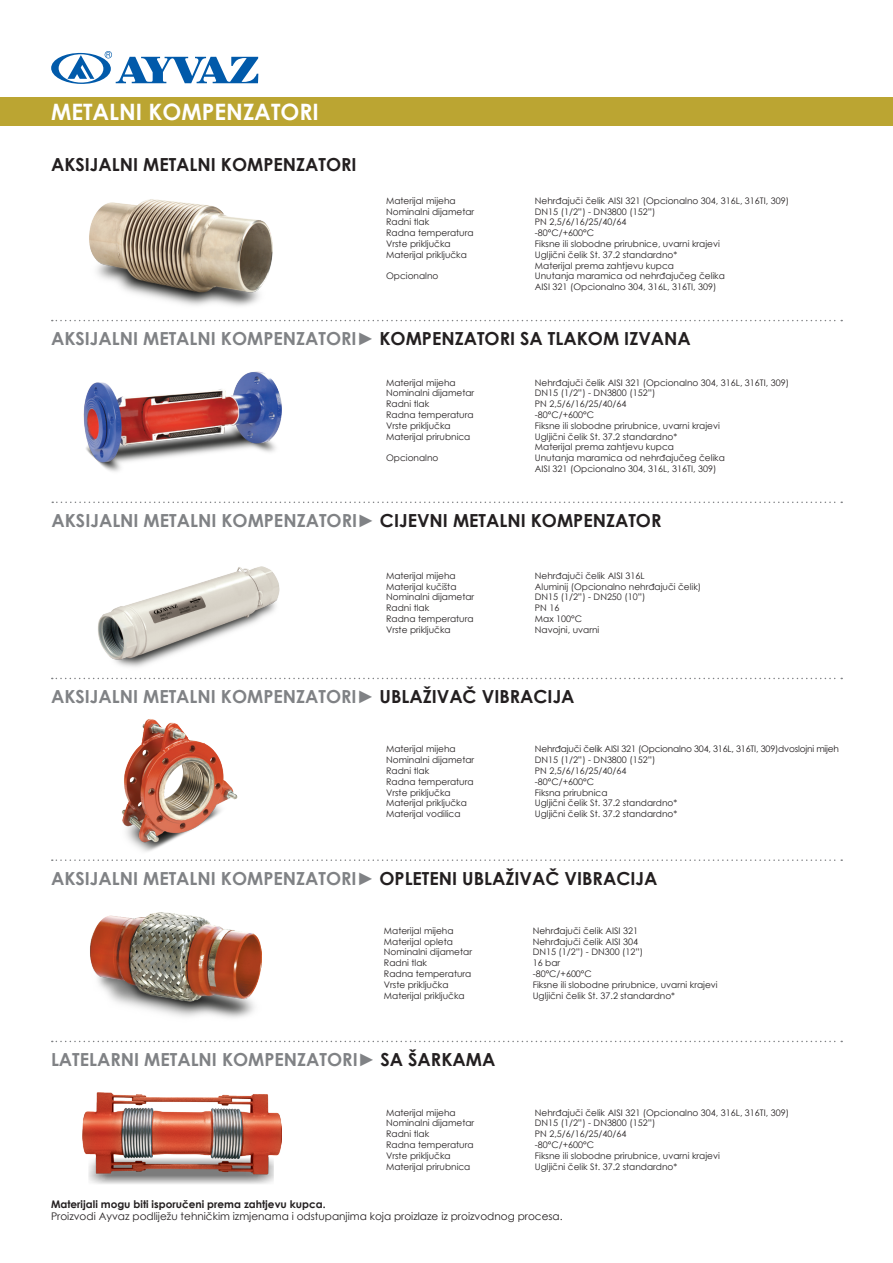
<style>
.page{position:relative;width:893px;height:1263px;background:#fff}
.page>*{position:absolute;margin:0;border:0;box-sizing:border-box;transform-origin:0 0}
.t1{font:700 22.65px "Century Gothic";color:#fff}
.t2{font:700 18px "Century Gothic";color:#808285}
.t3{font:700 18px "Century Gothic";color:#231f20}
.t4{font:10.5px "Century Gothic";color:#231f20}
.t5{font:700 10.5px "Century Gothic";color:#231f20}
.t6{font:9px "Century Gothic";color:#231f20}
.t7{font:9px "Century Gothic";letter-spacing:-.02em;color:#231f20}
.s1{color:#231f20}
</style>
<div class="page">
<img style="left:82px;top:1093px;width:199px;height:91px">
<img style="left:83px;top:371px;width:199px;height:101px">
<img style="left:89px;top:199px;width:184px;height:107px">
<svg style="left:52px;top:320px;width:790px;height:1px"></svg>
<svg style="left:52px;top:501px;width:790px;height:2px"></svg>
<svg style="left:52px;top:678px;width:790px;height:1px"></svg>
<svg style="left:52px;top:859px;width:790px;height:2px"></svg>
<img style="left:94px;top:566px;width:194px;height:114px">
<img style="left:113px;top:719px;width:127px;height:142px">
<img style="left:90px;top:912px;width:171px;height:106px">
<svg style="left:52px;top:1041px;width:790px;height:1px"></svg>
<div style="left:0;top:97px;width:893px;height:29px;background:#bba532"></div>
<svg style="left:51px;top:51px;width:207px;height:33px"></svg>
<p class="t1" style="left:51px;top:95px;width:269px">METALNI KOMPENZATORI</p>
<p class="t3" style="left:51px;top:151px;width:307px">AKSIJALNI METALNI KOMPENZATORI</p>
<p class="t6" style="left:386px;top:194px;width:71px">Materijal mijeha</p>
<p class="t6" style="left:535px;top:194px;width:256px">Nehrđajuči čelik AISI 321 (Opcionalno 304, 316L, 316TI, 309)</p>
<p class="t6" style="left:386px;top:205px;width:90px">Nominalni dijametar</p>
<p class="t6" style="left:535px;top:205px;width:122px">DN15 (1/2”) - DN3800 (152”)</p>
<p class="t6" style="left:386px;top:216px;width:45px">Radni tlak</p>
<p class="t6" style="left:535px;top:216px;width:93px">PN 2,5/6/16/25/40/64</p>
<p class="t6" style="left:386px;top:227px;width:89px">Radna temperatura</p>
<p class="t6" style="left:535px;top:227px;width:61px">-80°C/+600°C</p>
<p class="t6" style="left:386px;top:238px;width:66px">Vrste priključka</p>
<p class="t6" style="left:535px;top:238px;width:186px">Fiksne ili slobodne prirubnice, uvarni krajevi</p>
<p class="t6" style="left:386px;top:248px;width:82px">Materijal priključka</p>
<p class="t6" style="left:535px;top:248px;width:144px">Ugljični čelik St. 37.2 standardno*</p>
<p class="t6" style="left:535px;top:259px;width:141px">Materijal prema zahtjevu kupca</p>
<p class="t6" style="left:386px;top:270px;width:54px">Opcionalno</p>
<p class="t6" style="left:535px;top:270px;width:192px">Unutanja maramica od nehrđajučeg čelika</p>
<p class="t6" style="left:535px;top:281px;width:183px">AISI 321 (Opcionalno 304, 316L, 316TI, 309)</p>
<p class="t2" style="left:51px;top:324px;width:641px">AKSIJALNI METALNI KOMPENZATORI► <span class="s1">KOMPENZATORI SA TLAKOM IZVANA</span></p>
<p class="t6" style="left:386px;top:376px;width:71px">Materijal mijeha</p>
<p class="t6" style="left:535px;top:376px;width:256px">Nehrđajuči čelik AISI 321 (Opcionalno 304, 316L, 316TI, 309)</p>
<p class="t6" style="left:386px;top:387px;width:90px">Nominalni dijametar</p>
<p class="t6" style="left:535px;top:387px;width:122px">DN15 (1/2”) - DN3800 (152”)</p>
<p class="t6" style="left:386px;top:398px;width:45px">Radni tlak</p>
<p class="t6" style="left:535px;top:398px;width:93px">PN 2,5/6/16/25/40/64</p>
<p class="t6" style="left:386px;top:408px;width:89px">Radna temperatura</p>
<p class="t6" style="left:535px;top:408px;width:61px">-80°C/+600°C</p>
<p class="t6" style="left:386px;top:419px;width:66px">Vrste priključka</p>
<p class="t6" style="left:535px;top:419px;width:186px">Fiksne ili slobodne prirubnice, uvarni krajevi</p>
<p class="t6" style="left:386px;top:430px;width:86px">Materijal prirubnica</p>
<p class="t6" style="left:535px;top:430px;width:144px">Ugljični čelik St. 37.2 standardno*</p>
<p class="t6" style="left:535px;top:441px;width:141px">Materijal prema zahtjevu kupca</p>
<p class="t6" style="left:386px;top:452px;width:54px">Opcionalno</p>
<p class="t6" style="left:535px;top:452px;width:192px">Unutanja maramica od nehrđajučeg čelika</p>
<p class="t6" style="left:535px;top:462px;width:183px">AISI 321 (Opcionalno 304, 316L, 316TI, 309)</p>
<p class="t2" style="left:51px;top:507px;width:611px">AKSIJALNI METALNI KOMPENZATORI► <span class="s1">CIJEVNI METALNI KOMPENZATOR</span></p>
<p class="t6" style="left:386px;top:569px;width:71px">Materijal mijeha</p>
<p class="t6" style="left:535px;top:569px;width:111px">Nehrđajuči čelik AISI 316L</p>
<p class="t6" style="left:386px;top:580px;width:72px">Materijal kučišta</p>
<p class="t6" style="left:535px;top:580px;width:168px">Aluminij (Opcionalno nehrđajuči čelik)</p>
<p class="t6" style="left:386px;top:591px;width:90px">Nominalni dijametar</p>
<p class="t6" style="left:535px;top:591px;width:112px">DN15 (1/2”) - DN250 (10”)</p>
<p class="t6" style="left:386px;top:602px;width:45px">Radni tlak</p>
<p class="t6" style="left:535px;top:602px;width:26px">PN 16</p>
<p class="t6" style="left:386px;top:612px;width:89px">Radna temperatura</p>
<p class="t6" style="left:535px;top:612px;width:49px">Max 100°C</p>
<p class="t6" style="left:386px;top:623px;width:66px">Vrste priključka</p>
<p class="t6" style="left:535px;top:623px;width:66px">Navojni, uvarni</p>
<p class="t2" style="left:51px;top:683px;width:525px">AKSIJALNI METALNI KOMPENZATORI► <span class="s1">UBLAŽIVAČ VIBRACIJA</span></p>
<p class="t6" style="left:386px;top:743px;width:71px">Materijal mijeha</p>
<p class="t7" style="left:535px;top:743px;width:306px">Nehrđajuči čelik AISI 321 (Opcionalno 304, 316L, 316TI, 309)dvoslojni mijeh</p>
<p class="t6" style="left:386px;top:754px;width:90px">Nominalni dijametar</p>
<p class="t6" style="left:535px;top:754px;width:122px">DN15 (1/2”) - DN3800 (152”)</p>
<p class="t6" style="left:386px;top:764px;width:45px">Radni tlak</p>
<p class="t6" style="left:535px;top:764px;width:93px">PN 2,5/6/16/25/40/64</p>
<p class="t6" style="left:386px;top:775px;width:89px">Radna temperatura</p>
<p class="t6" style="left:535px;top:775px;width:61px">-80°C/+600°C</p>
<p class="t6" style="left:386px;top:786px;width:66px">Vrste priključka</p>
<p class="t6" style="left:535px;top:786px;width:74px">Fiksna prirubnica</p>
<p class="t6" style="left:386px;top:797px;width:82px">Materijal priključka</p>
<p class="t6" style="left:535px;top:797px;width:144px">Ugljični čelik St. 37.2 standardno*</p>
<p class="t6" style="left:386px;top:808px;width:76px">Materijal vodilica</p>
<p class="t6" style="left:535px;top:808px;width:144px">Ugljični čelik St. 37.2 standardno*</p>
<p class="t2" style="left:51px;top:865px;width:608px">AKSIJALNI METALNI KOMPENZATORI► <span class="s1">OPLETENI UBLAŽIVAČ VIBRACIJA</span></p>
<p class="t6" style="left:384px;top:924px;width:71px">Materijal mijeha</p>
<p class="t6" style="left:533px;top:924px;width:107px">Nehrđajuči čelik AISI 321</p>
<p class="t6" style="left:384px;top:935px;width:70px">Materijal opleta</p>
<p class="t6" style="left:533px;top:935px;width:107px">Nehrđajuči čelik AISI 304</p>
<p class="t6" style="left:384px;top:946px;width:90px">Nominalni dijametar</p>
<p class="t6" style="left:533px;top:946px;width:112px">DN15 (1/2”) - DN300 (12”)</p>
<p class="t6" style="left:384px;top:957px;width:45px">Radni tlak</p>
<p class="t6" style="left:533px;top:957px;width:29px">16 bar</p>
<p class="t6" style="left:384px;top:967px;width:89px">Radna temperatura</p>
<p class="t6" style="left:533px;top:967px;width:61px">-80°C/+600°C</p>
<p class="t6" style="left:384px;top:978px;width:66px">Vrste priključka</p>
<p class="t6" style="left:533px;top:978px;width:186px">Fiksne ili slobodne prirubnice, uvarni krajevi</p>
<p class="t6" style="left:384px;top:989px;width:82px">Materijal priključka</p>
<p class="t6" style="left:533px;top:989px;width:144px">Ugljični čelik St. 37.2 standardno*</p>
<p class="t2" style="left:51px;top:1046px;width:446px">LATELARNI METALNI KOMPENZATORI► <span class="s1">SA ŠARKAMA</span></p>
<p class="t6" style="left:386px;top:1106px;width:71px">Materijal mijeha</p>
<p class="t6" style="left:535px;top:1106px;width:256px">Nehrđajuči čelik AISI 321 (Opcionalno 304, 316L, 316TI, 309)</p>
<p class="t6" style="left:386px;top:1117px;width:90px">Nominalni dijametar</p>
<p class="t6" style="left:535px;top:1117px;width:122px">DN15 (1/2”) - DN3800 (152”)</p>
<p class="t6" style="left:386px;top:1127px;width:45px">Radni tlak</p>
<p class="t6" style="left:535px;top:1127px;width:93px">PN 2,5/6/16/25/40/64</p>
<p class="t6" style="left:386px;top:1138px;width:89px">Radna temperatura</p>
<p class="t6" style="left:535px;top:1138px;width:61px">-80°C/+600°C</p>
<p class="t6" style="left:386px;top:1149px;width:66px">Vrste priključka</p>
<p class="t6" style="left:535px;top:1149px;width:186px">Fiksne ili slobodne prirubnice, uvarni krajevi</p>
<p class="t6" style="left:386px;top:1160px;width:86px">Materijal prirubnica</p>
<p class="t6" style="left:535px;top:1160px;width:144px">Ugljični čelik St. 37.2 standardno*</p>
<p class="t5" style="left:51px;top:1196px;width:276px">Materijali mogu biti isporučeni prema zahtjevu kupca.</p>
<p class="t4" style="left:51px;top:1209px;width:513px">Proizvodi Ayvaz podliježu tehničkim izmjenama i odstupanjima koja proizlaze iz proizvodnog procesa.</p>
</div>
